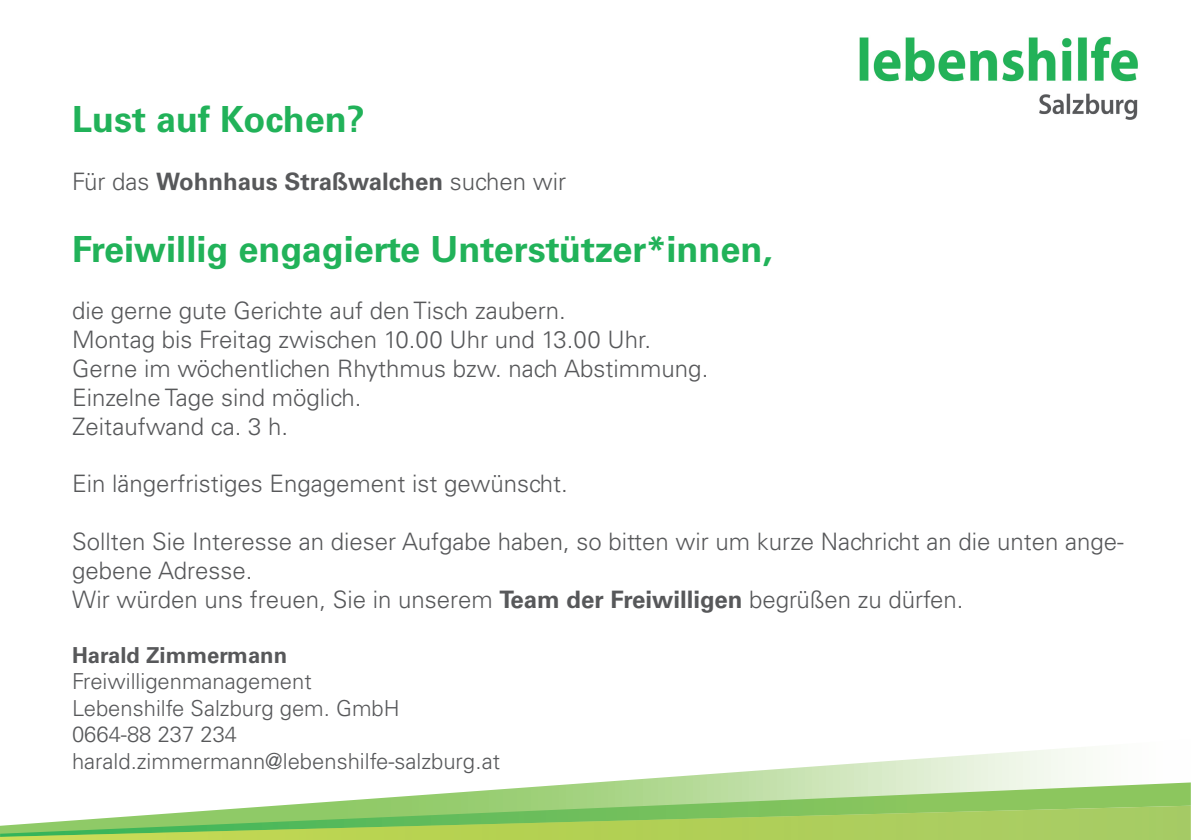
<style>
.page{position:relative;width:1191px;height:840px;background:#fff}
.page>*{position:absolute;margin:0;border:0;box-sizing:border-box;transform-origin:0 0}
.t1{font:700 36px "Univers LT Std";color:#21b259}
.t2{font:300 24px/28.8px "Univers LT Std";color:#57585a}
.t3{font:700 24px "Univers LT Std";color:#57585a}
.t4{font:300 22px/26.4px "Univers LT Std";color:#57585a}
.t5{font:700 22px "Univers LT Std";color:#57585a}
.s1{font-weight:300}
.s2{font-weight:700}
</style>
<div class="page">
<img style="left:859px;top:36px;width:279px;height:84px">
<svg style="left:602px;top:747px;width:484px;height:35px"></svg>
<svg style="left:286px;top:782px;width:904px;height:23px"></svg>
<svg style="left:0;top:805px;width:1190px;height:34px;background:#a0ce6a"></svg>
<p class="t1" style="left:72px;top:98px;width:294px">Lust auf Kochen?</p>
<p class="t3" style="left:72px;top:167px;width:495px"><span class="s1">Für das</span> Wohnhaus Straßwalchen <span class="s1">suchen wir</span></p>
<p class="t1" style="left:72px;top:228px;width:702px">Freiwillig engagierte Unterstützer*innen,</p>
<p class="t2" style="left:72px;top:296px;width:495px">die gerne gute Gerichte auf den Tisch zaubern.</p>
<p class="t2" style="left:72px;top:325px;width:580px">Montag bis Freitag zwischen 10.00 Uhr und 13.00 Uhr.</p>
<p class="t2" style="left:72px;top:354px;width:638px">Gerne im wöchentlichen Rhythmus bzw. nach Abstimmung.</p>
<p class="t2" style="left:72px;top:383px;width:291px">Einzelne Tage sind möglich.</p>
<p class="t2" style="left:72px;top:411px;width:218px">Zeitaufwand ca. 3 h.</p>
<p class="t2" style="left:72px;top:469px;width:497px">Ein längerfristiges Engagement ist gewünscht.</p>
<p class="t2" style="left:72px;top:527px;width:1053px">Sollten Sie Interesse an dieser Aufgabe haben, so bitten wir um kurze Nachricht an die unten ange&shy;gebene Adresse.</p>
<p class="t2" style="left:72px;top:584px;width:893px">Wir würden uns freuen, Sie in unserem <span class="s2">Team der Freiwilligen</span> begrüßen zu dürfen.</p>
<p class="t5" style="left:72px;top:642px;width:217px">Harald Zimmermann</p>
<p class="t4" style="left:72px;top:668px;width:241px">Freiwilligenmanagement</p>
<p class="t4" style="left:72px;top:694px;width:329px">Lebenshilfe Salzburg gem. GmbH</p>
<p class="t4" style="left:72px;top:721px;width:429px">0664-88 237 234 harald.zimmermann@lebenshilfe-salzburg.at</p>
</div>
